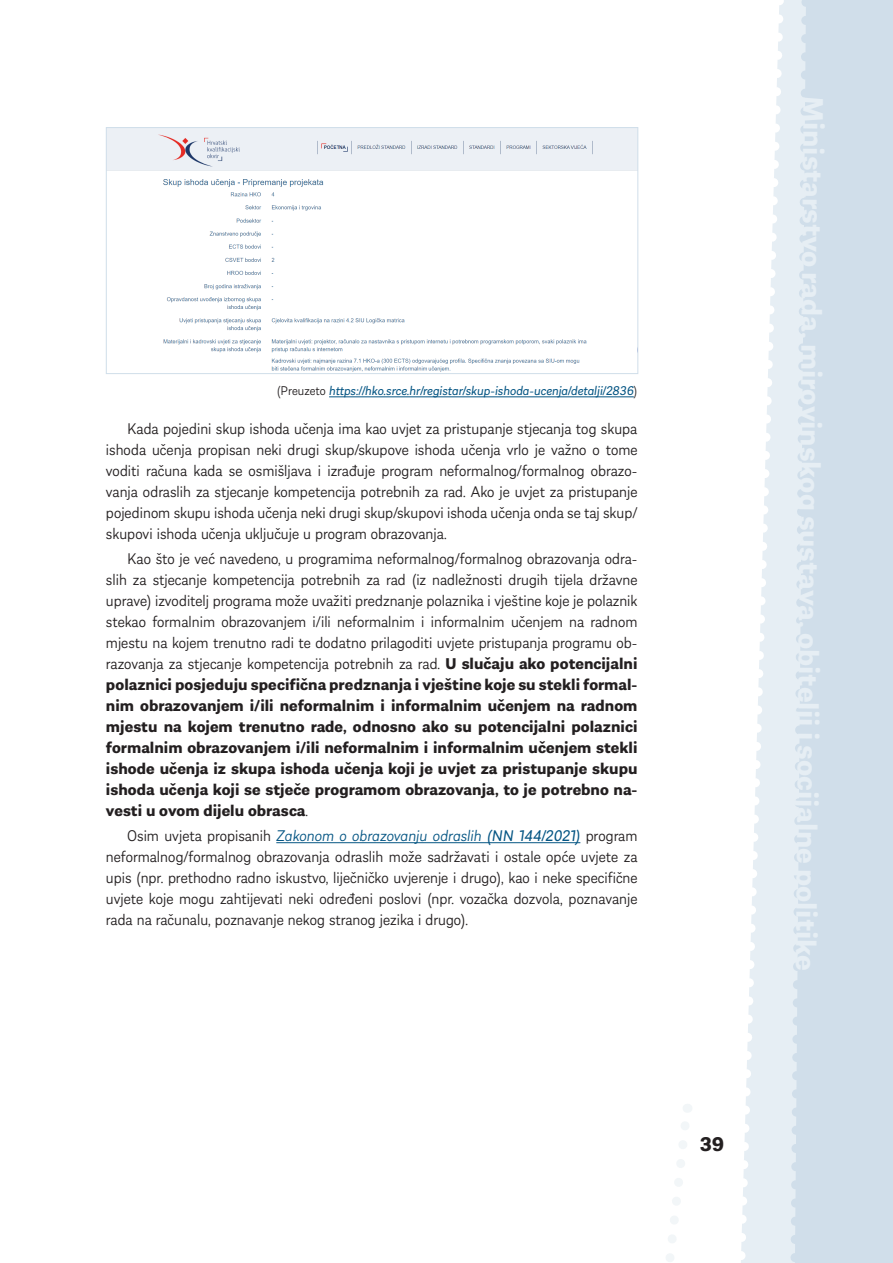
<style>
.page{position:relative;width:893px;height:1263px;background:#fff}
.page>*{position:absolute;margin:0;border:0;box-sizing:border-box;transform-origin:0 0}
.t1{font:700 30px "Almanach";color:#e6eef4}
.t2{font:700 21px "Almanach";color:#231f20}
.Body{font:300 16.5px/21px "Almanach";color:#231f20;text-align:justify}
.Body-2{font:italic 13.5px "Almanach";color:#065684}
.s1{font-weight:300;font-style:normal;color:#231f20}
.s2{font-weight:700}
.s3{font-style:italic;color:#065684}
.s4{font-weight:400;font-style:italic;color:#065684}
</style>
<div class="page">
<svg style="left:666px;top:1104px;width:26px;height:158px"></svg>
<div style="left:815px;top:0;width:78px;height:1263px;background:#d0deea"></div>
<svg style="left:741px;top:5px;width:39px;height:1258px"></svg>
<svg style="left:780px;top:0;width:35px;height:1263px;background:#dbe6ef"></svg>
<hr style="left:329px;top:396px;width:305px;height:1px;background:#065684">
<hr style="left:276px;top:842px;width:304px;height:1px;background:#065684">
<img style="left:108px;top:129px;width:528px;height:243px">
<div style="left:106px;top:127px;width:532px;height:247px;border:1px solid #d0deea"></div>
<p class="Body-2" style="left:277px;top:381px;width:362px"><span class="s1">(Preuzeto</span> https://hko.srce.hr/registar/skup-ishoda-ucenja/detalji/2836<span class="s1">)</span></p>
<p class="Body" style="left:106px;top:417px;width:533px;text-indent:21px">Kada pojedini skup ishoda učenja ima kao uvjet za pristupanje stjecanja tog skupa ishoda učenja propisan neki drugi skup/skupove ishoda učenja vrlo je važno o tome voditi računa kada se osmišljava i izrađuje program neformalnog/formalnog obrazo&shy;vanja odraslih za stjecanje kompetencija potrebnih za rad. Ako je uvjet za pristupanje pojedinom skupu ishoda učenja neki drugi skup/skupovi ishoda učenja onda se taj skup/ skupovi ishoda učenja uključuje u program obrazovanja.</p>
<p class="Body" style="left:106px;top:547px;width:533px;text-indent:21px">Kao što je već navedeno, u programima neformalnog/formalnog obrazovanja odra&shy;slih za stjecanje kompetencija potrebnih za rad (iz nadležnosti drugih tijela državne uprave) izvoditelj programa može uvažiti predznanje polaznika i vještine koje je polaznik stekao formalnim obrazovanjem i/ili neformalnim i informalnim učenjem na radnom mjestu na kojem trenutno radi te dodatno prilagoditi uvjete pristupanja programu ob&shy;razovanja za stjecanje kompetencija potrebnih za rad. <span class="s2">U slučaju ako potencijalni polaznici posjeduju specifična predznanja i vještine koje su stekli formal&shy;nim obrazovanjem i/ili neformalnim i informalnim učenjem na radnom mjestu na kojem trenutno rade, odnosno ako su potencijalni polaznici formalnim obrazovanjem i/ili neformalnim i informalnim učenjem stekli ishode učenja iz skupa ishoda učenja koji je uvjet za pristupanje skupu ishoda učenja koji se stječe programom obrazovanja, to je potrebno na&shy;vesti u ovom dijelu obrasca</span>.</p>
<p class="Body" style="left:106px;top:824px;width:533px;text-indent:21px">Osim uvjeta propisanih <span class="s3">Zakonom o obrazovanju odraslih</span> <span class="s4">(NN 144/2021)</span> program neformalnog/formalnog obrazovanja odraslih može sadržavati i ostale opće uvjete za upis (npr. prethodno radno iskustvo, liječničko uvjerenje i drugo), kao i neke specifične uvjete koje mogu zahtijevati neki određeni poslovi (npr. vozačka dozvola, poznavanje rada na računalu, poznavanje nekog stranog jezika i drugo).</p>
<p class="t2" style="left:700px;top:1128px;width:26px">39</p>
<h1 class="t1" style="left:833px;top:96px;width:877px;rotate:90deg">Ministarstvo rada, mirovinskog sustava, obitelji i socijalne politike</h1>
</div>
